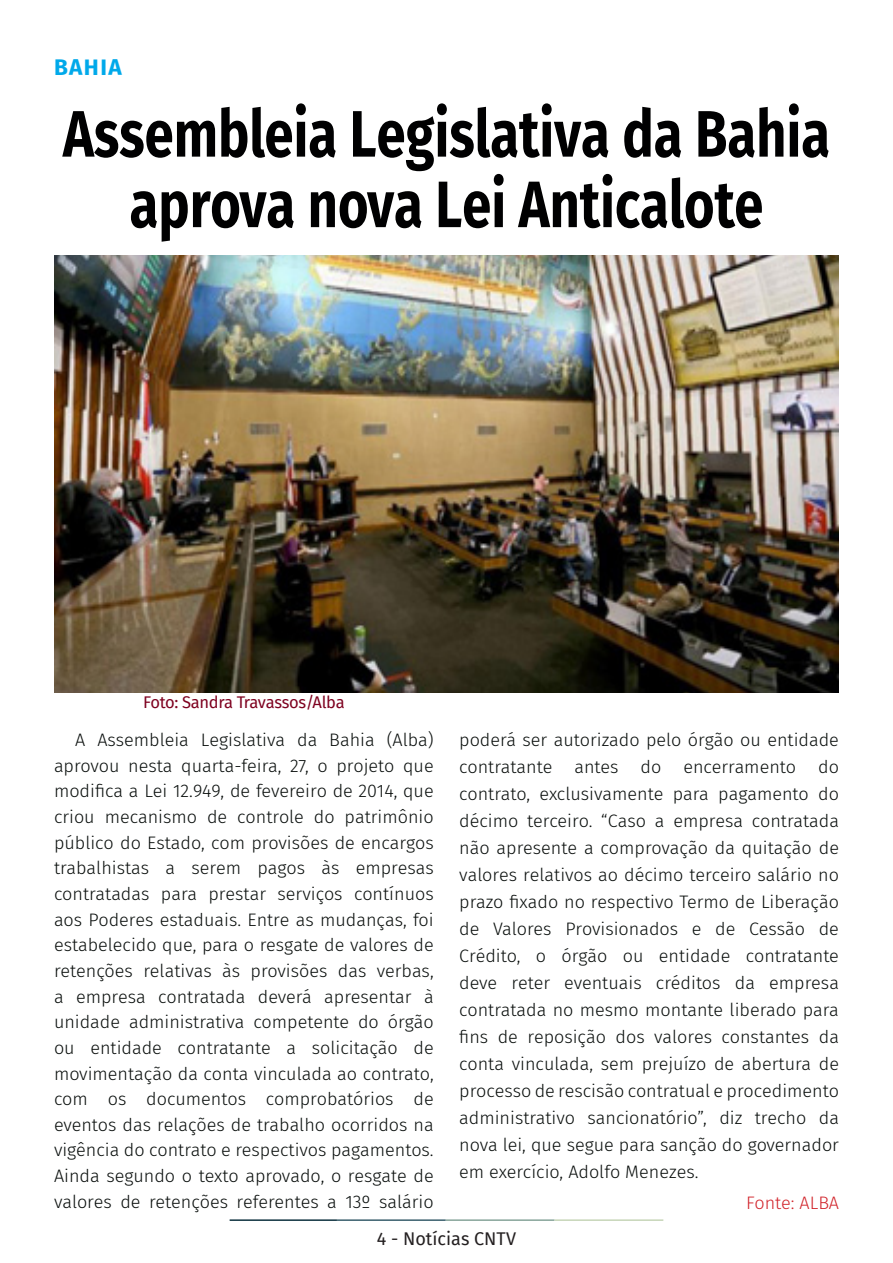
<style>
.page{position:relative;width:893px;height:1263px;background:#fff}
.page>*{position:absolute;margin:0;border:0;box-sizing:border-box;transform-origin:0 0}
.t1{font:700 65.7px/70.5px "Fira Sans";color:#000001;text-align:center;scale:.8 1}
.t2{font:700 22.5px "Fira Sans";letter-spacing:.07em;color:#00a9ea}
.t3{font:300 18px/25.7px "Fira Sans";color:#080d0b;text-align:justify}
.t4{font:18px "Fira Sans";color:#231f20}
.t5{font:300 18px "Fira Sans";color:#d1232a}
.t6{font:16.5px "Fira Sans";letter-spacing:-.02em;color:#7e0220}
</style>
<div class="page">
<hr style="left:230px;top:1219px;width:107px;height:2px;background:#0e323f">
<hr style="left:337px;top:1219px;width:109px;height:2px;background:#3a5f6d">
<hr style="left:446px;top:1219px;width:109px;height:2px;background:#87a59a">
<hr style="left:555px;top:1219px;width:108px;height:2px;background:#c6d5b7">
<img style="left:54px;top:255px;width:785px;height:437px">
<p class="t2" style="left:54px;top:48px;width:69px">BAHIA</p>
<p class="t1" style="left:63px;top:94px;width:960px">Assembleia Legislativa da Bahia aprova nova Lei Anticalote</p>
<p class="t6" style="left:143px;top:689px;width:203px">Foto: Sandra Travassos/Alba</p>
<p class="t3" style="left:54px;top:727px;width:381px;text-indent:21px">A Assembleia Legislativa da Bahia (Alba) aprovou nesta quarta-feira, 27, o projeto que modifica a Lei 12.949, de fevereiro de 2014, que criou mecanismo de controle do patrimônio público do Estado, com provisões de encargos trabalhistas a serem pagos às empresas contratadas para prestar serviços contínuos aos Poderes estaduais. Entre as mudanças, foi estabelecido que, para o resgate de valores de retenções relativas às provisões das verbas, a empresa contratada deverá apresentar à unidade administrativa competente do órgão ou entidade contratante a solicitação de movimentação da conta vinculada ao contrato, com os documentos comprobatórios de eventos das relações de trabalho ocorridos na vigência do contrato e respectivos pagamentos.<br>Ainda segundo o texto aprovado, o resgate de valores de retenções referentes a 13º salário</p>
<p class="t3" style="left:459px;top:726px;width:381px;line-height:27px">poderá ser autorizado pelo órgão ou entidade contratante antes do encerramento do contrato, exclusivamente para pagamento do décimo terceiro. “Caso a empresa contratada não apresente a comprovação da quitação de valores relativos ao décimo terceiro salário no prazo fixado no respectivo Termo de Liberação de Valores Provisionados e de Cessão de Crédito, o órgão ou entidade contratante deve reter eventuais créditos da empresa contratada no mesmo montante liberado para fins de reposição dos valores constantes da conta vinculada, sem prejuízo de abertura de processo de rescisão contratual e procedimento administrativo sancionatório”, diz trecho da nova lei, que segue para sanção do governador em exercício, Adolfo Menezes.</p>
<p class="t5" style="left:746px;top:1190px;width:94px">Fonte: ALBA</p>
<p class="t4" style="left:377px;top:1225px;width:141px">4 - Notícias CNTV</p>
</div>
